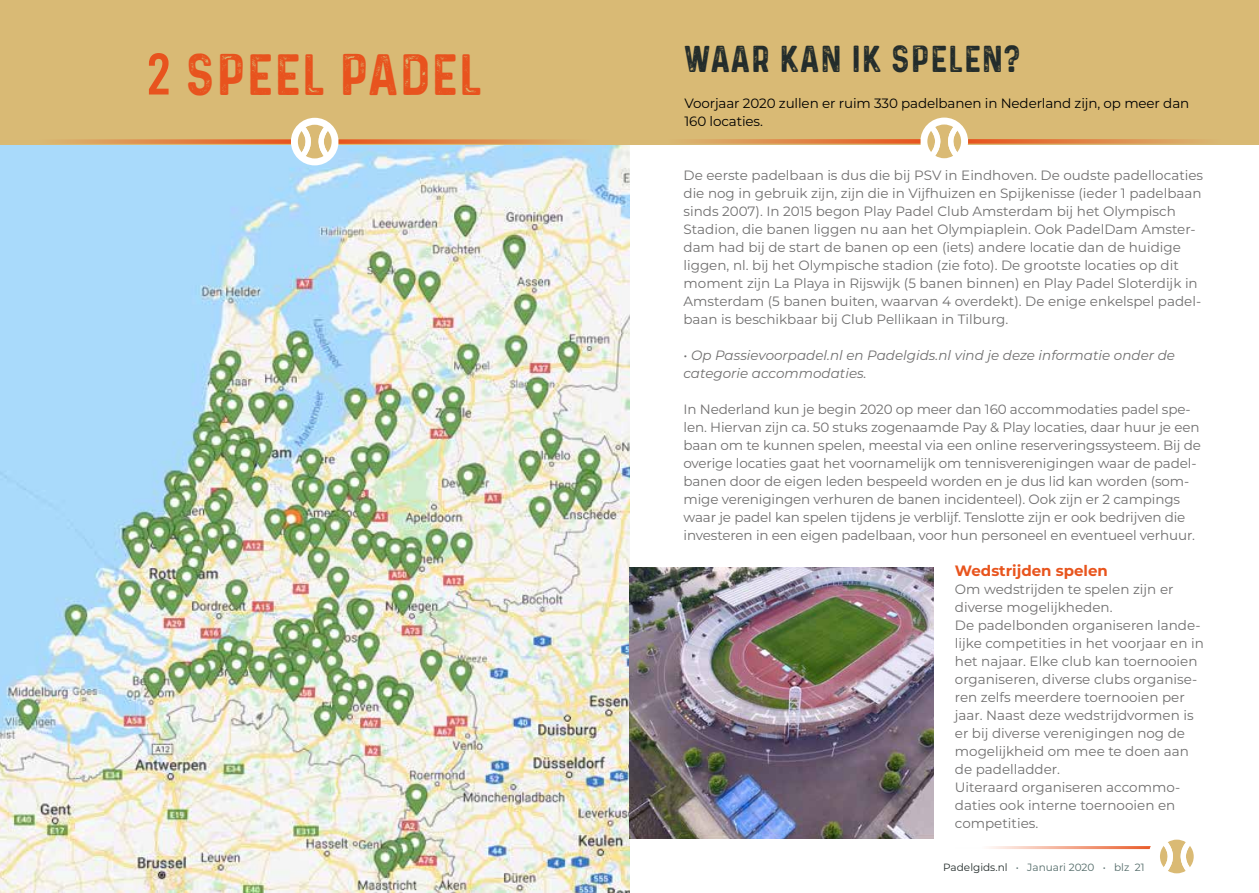
<style>
.page{position:relative;width:1259px;height:893px;background:#fff}
.page>*{position:absolute;margin:0;border:0;box-sizing:border-box;transform-origin:0 0}
.t1{font:46.65px "Prequel Demo";letter-spacing:.02em;color:#e8531e}
.t2{font:30px "Prequel Demo";letter-spacing:.03em;color:#232c2b}
.t3{font:700 15px "Montserrat";color:#e8541d}
.t4{font:13.5px/18px "Montserrat";color:#706f6f}
.t5{font:italic 13.5px/18px "Montserrat";color:#706f6f}
.t6{font:13.5px/18px "Montserrat";letter-spacing:-.01em;color:#000}
.t7{font:10.5px "Montserrat";color:#526a68}
.s1{font-family:"Bebas";font-size:58.5px}
.s2{color:#232c2b}
</style>
<div class="page">
<hr style="left:954px;top:846px;width:203px;height:3px;background:#e8531e">
<div style="left:1148px;top:828px;width:57px;height:57px;background:#fff;border-radius:50%"></div>
<svg style="left:1160px;top:840px;width:33px;height:33px"></svg>
<img style="left:0;top:144px;width:629px;height:749px">
<div style="left:0;top:0;width:629px;height:144px;background:#d9ba75"></div>
<img style="left:629px;top:567px;width:304px;height:272px">
<div style="left:629px;top:0;width:630px;height:144px;background:#d9ba75"></div>
<div style="left:920px;top:118px;width:48px;height:47px;background:#fff;border-radius:50%"></div>
<svg style="left:927px;top:125px;width:34px;height:33px"></svg>
<svg style="left:691px;top:139px;width:229px;height:5px"></svg>
<svg style="left:968px;top:139px;width:230px;height:5px"></svg>
<div style="left:291px;top:118px;width:47px;height:47px;background:#fff;border-radius:50%"></div>
<svg style="left:298px;top:125px;width:34px;height:33px"></svg>
<svg style="left:62px;top:139px;width:229px;height:5px"></svg>
<svg style="left:338px;top:139px;width:231px;height:5px"></svg>
<h1 class="t1" style="left:147px;top:43px;width:337px"><span class="s1">2</span> SPEEL PADEL</h1>
<h2 class="t2" style="left:683px;top:39px;width:338px">WAAR KAN IK SPELEN?</h2>
<p class="t6" style="left:684px;top:94px;width:506px">Voorjaar 2020 zullen er ruim 330 padelbanen in Nederland zijn, op meer dan<br>160 locaties.</p>
<p class="t4" style="left:683px;top:166px;width:521px">De eerste padelbaan is dus die bij PSV in Eindhoven. De oudste padellocaties die nog in gebruik zijn, zijn die in Vijfhuizen en Spijkenisse (ieder 1 padelbaan sinds 2007). In 2015 begon Play Padel Club Amsterdam bij het Olympisch Stadion, die banen liggen nu aan het Olympiaplein. Ook PadelDam Amster&shy;dam had bij de start de banen op een (iets) andere locatie dan de huidige liggen, nl. bij het Olympische stadion (zie foto). De grootste locaties op dit moment zijn La Playa in Rijswijk (5 banen binnen) en Play Padel Sloterdijk in Amsterdam (5 banen buiten, waarvan 4 overdekt). De enige enkelspel padel&shy;baan is beschikbaar bij Club Pellikaan in Tilburg.</p>
<p class="t5" style="left:683px;top:346px;width:493px">• Op Passievoorpadel.nl en Padelgids.nl vind je deze informatie onder de categorie accommodaties.</p>
<p class="t4" style="left:683px;top:400px;width:519px">In Nederland kun je begin 2020 op meer dan 160 accommodaties padel spe&shy;len. Hiervan zijn ca. 50 stuks zogenaamde Pay &amp; Play locaties, daar huur je een baan om te kunnen spelen, meestal via een online reserveringssysteem. Bij de overige locaties gaat het voornamelijk om tennisverenigingen waar de padel&shy;banen door de eigen leden bespeeld worden en je dus lid kan worden (som&shy;mige verenigingen verhuren de banen incidenteel). Ook zijn er 2 campings waar je padel kan spelen tijdens je verblijf. Tenslotte zijn er ook bedrijven die investeren in een eigen padelbaan, voor hun personeel en eventueel verhuur.</p>
<p class="t3" style="left:955px;top:560px;width:155px">Wedstrijden spelen</p>
<p class="t4" style="left:955px;top:580px;width:250px">Om wedstrijden te spelen zijn er diverse mogelijkheden.<br>De padelbonden organiseren lande&shy;lijke competities in het voorjaar en in het najaar. Elke club kan toernooien organiseren, diverse clubs organise&shy;ren zelfs meerdere toernooien per jaar. Naast deze wedstrijdvormen is er bij diverse verenigingen nog de mogelijkheid om mee te doen aan de padelladder.<br>Uiteraard organiseren accommo&shy;daties ook interne toernooien en competities.</p>
<p class="t7" style="left:943px;top:860px;width:203px"><span class="s2">Padelgids.nl</span> • Januari 2020 • blz 21</p>
</div>
